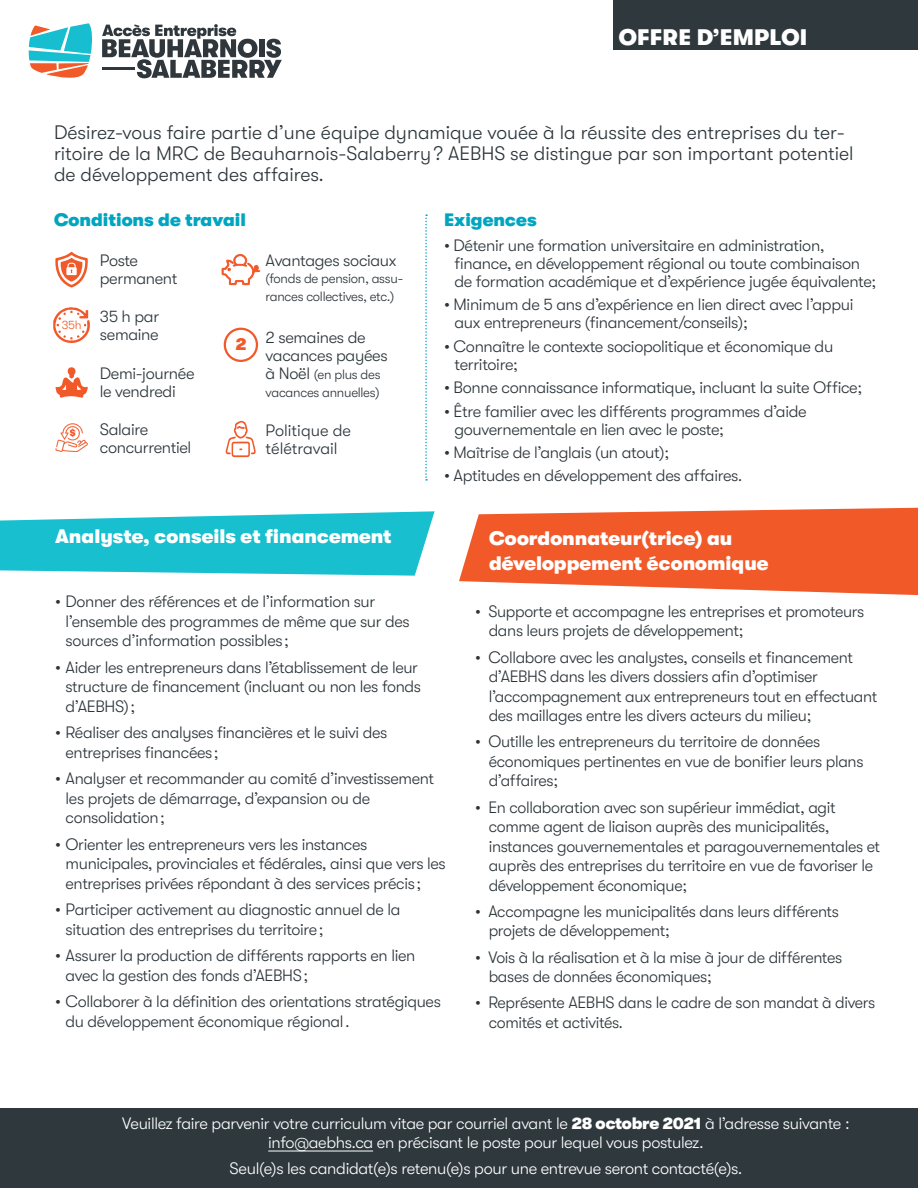
<style>
.page{position:relative;width:918px;height:1188px;background:#fff}
.page>*{position:absolute;margin:0;border:0;box-sizing:border-box;transform-origin:0 0}
.t1{font:900 22.5px "GT Walsheim Pro";letter-spacing:.01em;color:#fff}
.t2{font:300 19.5px/21px "GT Walsheim Pro";color:#2c353a}
.t3{font:900 19.5px/25.5px "GT Walsheim Pro";color:#fff}
.t4{font:900 18px "GT Walsheim Pro";color:#00a5c0}
.t5{font:900 17.1px "GT Walsheim Pro";color:#f25929}
.t6{font:300 16.5px/19.5px "GT Walsheim Pro";letter-spacing:-.02em;color:#2c353a}
.t7{font:300 16.5px/19.5px "GT Walsheim Pro";letter-spacing:-.02em;color:#fff;text-align:center}
.t8{font:300 16.5px/18px "GT Walsheim Pro";color:#2c353a}
.t9{font:300 13.5px/18px "GT Walsheim Pro";letter-spacing:-.02em;color:#2c353a}
.t10{font:300 12px "GT Walsheim Pro";color:#f25929}
.t11{font:900 9.6px "GT Walsheim Pro";color:#f25929}
.s1{font-size:16.5px}
.s2{font-weight:900}
</style>
<div class="page">
<svg style="left:0;top:511px;width:435px;height:65px;background:#38c8d5"></svg>
<svg style="left:459px;top:508px;width:459px;height:87px;background:#f37047"></svg>
<svg style="left:102px;top:24px;width:180px;height:54px"></svg>
<svg style="left:29px;top:23px;width:64px;height:55px"></svg>
<div style="left:0;top:1108px;width:918px;height:80px;background:#2e383d"></div>
<hr style="left:268px;top:1151px;width:105px;height:1px;background:#fff">
<div style="left:613px;top:0;width:305px;height:50px;background:#2e383d"></div>
<svg style="left:425px;top:214px;width:2px;height:267px"></svg>
<div style="left:224px;top:328px;width:34px;height:34px;border:2px solid #f25929;border-radius:50%"></div>
<svg style="left:221px;top:254px;width:40px;height:32px"></svg>
<svg style="left:55px;top:252px;width:33px;height:35px"></svg>
<svg style="left:55px;top:367px;width:33px;height:31px"></svg>
<svg style="left:53px;top:307px;width:37px;height:36px"></svg>
<svg style="left:226px;top:421px;width:30px;height:36px"></svg>
<svg style="left:55px;top:423px;width:33px;height:29px"></svg>
<p class="t1" style="left:619px;top:25px;width:190px">OFFRE D’EMPLOI</p>
<p class="t2" style="left:54px;top:122px;width:801px">Désirez-vous faire partie d’une équipe dynamique vouée à la réussite des entreprises du ter&shy;ritoire de la MRC de Beauharnois-Salaberry ? AEBHS se distingue par son important potentiel de développement des affaires.</p>
<p class="t4" style="left:54px;top:210px;width:193px">Conditions de travail</p>
<p class="t6" style="left:100px;top:252px;width:79px;line-height:18px">Poste permanent</p>
<p class="t6" style="left:100px;top:308px;width:61px;line-height:18px">35 h par semaine</p>
<p class="t6" style="left:100px;top:364px;width:96px;line-height:18px">Demi-journée le vendredi</p>
<p class="t6" style="left:100px;top:420px;width:93px;line-height:18px">Salaire concurrentiel</p>
<p class="t4" style="left:444px;top:210px;width:94px">Exigences</p>
<p class="t6" style="left:454px;top:237px;width:423px;line-height:18px;text-indent:-10px">• Détenir une formation universitaire en administration, finance, en développement régional ou toute combinaison de formation académique et d’expérience jugée équivalente;</p>
<p class="t6" style="left:454px;top:296px;width:400px;line-height:18px;text-indent:-10px">• Minimum de 5 ans d’expérience en lien direct avec l’appui aux entrepreneurs (financement/conseils);</p>
<p class="t6" style="left:454px;top:337px;width:380px;line-height:18px;text-indent:-10px">• Connaître le contexte sociopolitique et économique du territoire;</p>
<p class="t6" style="left:444px;top:378px;width:420px">• Bonne connaissance informatique, incluant la suite Office;</p>
<p class="t6" style="left:454px;top:402px;width:354px;line-height:18px;text-indent:-10px">• Être familier avec les différents programmes d’aide gouvernementale en lien avec le poste;</p>
<p class="t6" style="left:444px;top:443px;width:227px">• Maîtrise de l’anglais (un atout);</p>
<p class="t6" style="left:444px;top:466px;width:300px">• Aptitudes en développement des affaires.</p>
<p class="t6" style="left:266px;top:251px;width:133px">Avantages sociaux</p>
<p class="t9" style="left:266px;top:269px;width:138px">(fonds de pension, assu‑ rances collectives, etc.)</p>
<p class="t6" style="left:266px;top:328px;width:124px;line-height:18px">2 semaines de vacances payées</p>
<p class="t9" style="left:266px;top:365px;width:116px"><span class="s1">à Noël</span> (en plus des vacances annuelles)</p>
<p class="t8" style="left:266px;top:422px;width:87px">Politique de télétravail</p>
<p class="t10" style="left:62px;top:318px;width:21px">35h</p>
<p class="t5" style="left:235px;top:335px;width:13px">2</p>
<p class="t11" style="left:70px;top:427px;width:7px">$</p>
<p class="t3" style="left:55px;top:523px;width:338px">Analyste, conseils et financement</p>
<p class="t6" style="left:66px;top:592px;width:346px;text-indent:-10px">• Donner des références et de l’information sur l’ensemble des programmes de même que sur des sources d’information possibles ;</p>
<p class="t6" style="left:66px;top:658px;width:357px;text-indent:-10px">• Aider les entrepreneurs dans l’établissement de leur structure de financement (incluant ou non les fonds d’AEBHS) ;</p>
<p class="t6" style="left:66px;top:723px;width:323px;text-indent:-10px">• Réaliser des analyses financières et le suivi des entreprises financées ;</p>
<p class="t6" style="left:66px;top:769px;width:370px;text-indent:-10px">• Analyser et recommander au comité d’investissement les projets de démarrage, d’expansion ou de consolidation ;</p>
<p class="t6" style="left:66px;top:835px;width:382px;text-indent:-10px">• Orienter les entrepreneurs vers les instances municipales, provinciales et fédérales, ainsi que vers les entreprises privées répondant à des services précis ;</p>
<p class="t6" style="left:66px;top:900px;width:336px;text-indent:-10px">• Participer activement au diagnostic annuel de la situation des entreprises du territoire ;</p>
<p class="t6" style="left:66px;top:946px;width:351px;text-indent:-10px">• Assurer la production de différents rapports en lien avec la gestion des fonds d’AEBHS ;</p>
<p class="t6" style="left:66px;top:992px;width:377px;text-indent:-10px">• Collaborer à la définition des orientations stratégiques du développement économique régional .</p>
<p class="t3" style="left:489px;top:525px;width:281px">Coordonnateur(trice) au développement économique</p>
<p class="t6" style="left:489px;top:602px;width:377px;text-indent:-14px">• Supporte et accompagne les entreprises et promoteurs dans leurs projets de développement;</p>
<p class="t6" style="left:489px;top:647px;width:390px;text-indent:-14px">• Collabore avec les analystes, conseils et financement d’AEBHS dans les divers dossiers afin d’optimiser l’accompagnement aux entrepreneurs tout en effectuant des maillages entre les divers acteurs du milieu;</p>
<p class="t6" style="left:489px;top:732px;width:376px;text-indent:-14px">• Outille les entrepreneurs du territoire de données économiques pertinentes en vue de bonifier leurs plans d’affaires;</p>
<p class="t6" style="left:489px;top:797px;width:393px;text-indent:-14px">• En collaboration avec son supérieur immédiat, agit comme agent de liaison auprès des municipalités, instances gouvernementales et paragouvernementales et auprès des entreprises du territoire en vue de favoriser le développement économique;</p>
<p class="t6" style="left:489px;top:902px;width:352px;text-indent:-14px">• Accompagne les municipalités dans leurs différents projets de développement;</p>
<p class="t6" style="left:489px;top:947px;width:355px;text-indent:-14px">• Vois à la réalisation et à la mise à jour de différentes bases de données économiques;</p>
<p class="t6" style="left:489px;top:993px;width:388px;text-indent:-14px">• Représente AEBHS dans le cadre de son mandat à divers comités et activités.</p>
<p class="t7" style="left:122px;top:1113px;width:729px">Veuillez faire parvenir votre curriculum vitae par courriel avant le <span class="s2">28 octobre 2021</span> à l’adresse suivante : info@aebhs.ca en précisant le poste pour lequel vous postulez.</p>
<p class="t7" style="left:230px;top:1159px;width:514px">Seul(e)s les candidat(e)s retenu(e)s pour une entrevue seront contacté(e)s.</p>
</div>
